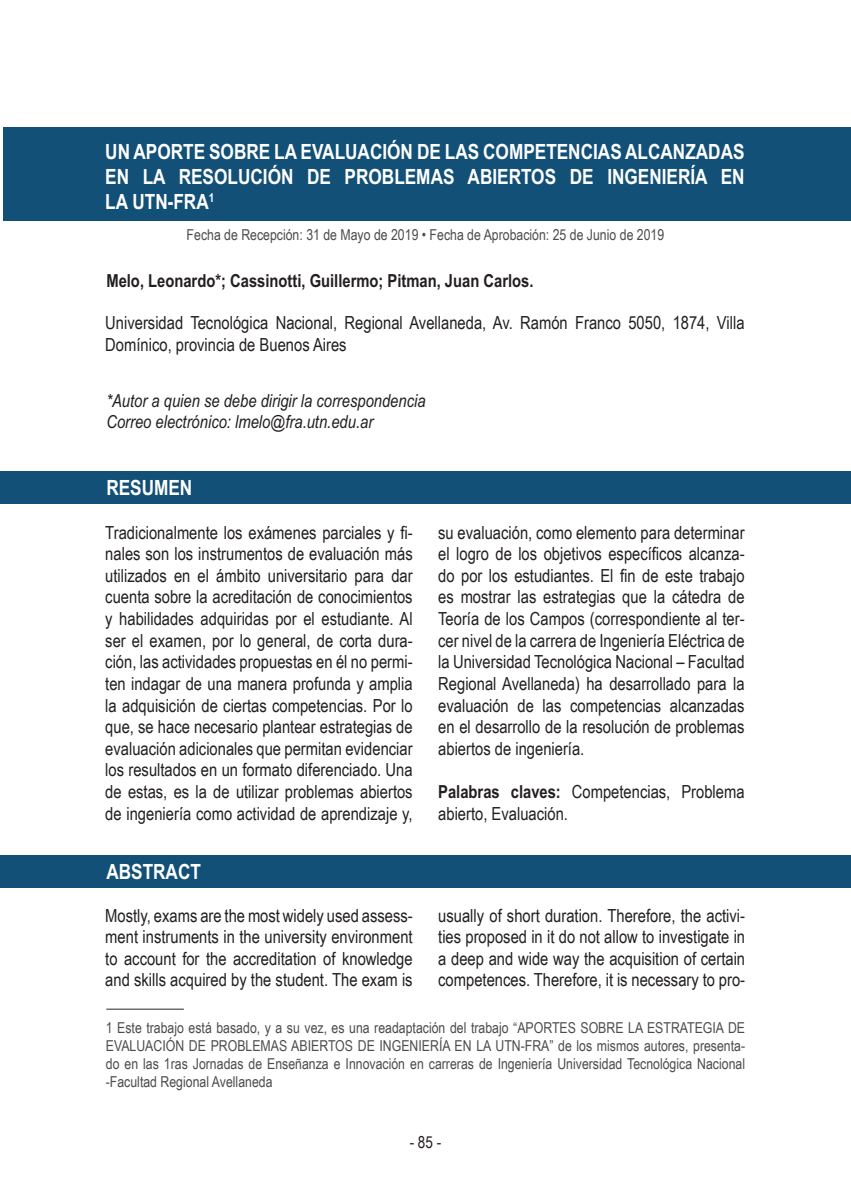
<style>
.page{position:relative;width:851px;height:1200px;background:#fff}
.page>*{position:absolute;margin:0;border:0;box-sizing:border-box;transform-origin:0 0}
.titulo_articulo{font:700 21px/25.2px "Arial Narrow";color:#fff;text-align:justify}
.titulo_articulo-2{font:18px/21.6px "Arial Narrow";color:#231f20;text-align:justify}
.titulo_articulo-3{font:italic 18px "Arial Narrow";color:#231f20}
.titulo_articulo-4{font:700 18px "Arial Narrow";color:#231f20}
.t1{font:16.5px "Arial Narrow";color:#231f20}
.titulo_articulo-5{font:15px/18px "Arial Narrow";color:#4b4c4d;text-align:justify}
.s1{font-weight:700}
</style>
<div class="page">
<div style="left:4px;top:128px;width:846px;height:93px;background:#125077"></div>
<hr style="left:106px;top:1008px;width:78px;height:1px;background:#6c6d70">
<div style="left:0;top:471px;width:850px;height:33px;background:#125077"></div>
<div style="left:0;top:855px;width:850px;height:33px;background:#125077"></div>
<p class="titulo_articulo" style="left:105px;top:139px;width:640px">UN APORTE SOBRE LA EVALUACIÓN DE LAS COMPETENCIAS ALCANZADAS EN LA RESOLUCIÓN DE PROBLEMAS ABIERTOS DE INGENIERÍA EN LA UTN-FRA<sup>1</sup></p>
<p class="titulo_articulo-5" style="left:187px;top:225px;width:479px">Fecha de Recepción: 31 de Mayo de 2019 • Fecha de Aprobación: 25 de Junio de 2019</p>
<p class="titulo_articulo-4" style="left:106px;top:270px;width:428px">Melo, Leonardo*; Cassinotti, Guillermo; Pitman, Juan Carlos.</p>
<p class="titulo_articulo-2" style="left:105px;top:311px;width:640px">Universidad Tecnológica Nacional, Regional Avellaneda, Av. Ramón Franco 5050, 1874, Villa<br>Domínico, provincia de Buenos Aires</p>
<p class="titulo_articulo-3" style="left:106px;top:390px;width:321px">*Autor a quien se debe dirigir la correspondencia</p>
<p class="titulo_articulo-3" style="left:106px;top:412px;width:268px">Correo electrónico: lmelo@fra.utn.edu.ar</p>
<p class="titulo_articulo" style="left:106px;top:475px;width:87px">RESUMEN</p>
<p class="titulo_articulo-2" style="left:105px;top:520px;width:309px">Tradicionalmente los exámenes parciales y fi&shy;nales son los instrumentos de evaluación más utilizados en el ámbito universitario para dar cuenta sobre la acreditación de conocimientos y habilidades adquiridas por el estudiante. Al ser el examen, por lo general, de corta dura&shy;ción, las actividades propuestas en él no permi&shy;ten indagar de una manera profunda y amplia la adquisición de ciertas competencias. Por lo que, se hace necesario plantear estrategias de evaluación adicionales que permitan evidenciar los resultados en un formato diferenciado. Una de estas, es la de utilizar problemas abiertos de ingeniería como actividad de aprendizaje y,</p>
<p class="titulo_articulo-2" style="left:438px;top:520px;width:308px">su evaluación, como elemento para determinar el logro de los objetivos específicos alcanza&shy;do por los estudiantes. El fin de este trabajo es mostrar las estrategias que la cátedra de Teoría de los Campos (correspondiente al ter&shy;cer nivel de la carrera de Ingeniería Eléctrica de la Universidad Tecnológica Nacional – Facultad Regional Avellaneda) ha desarrollado para la evaluación de las competencias alcanzadas en el desarrollo de la resolución de problemas abiertos de ingeniería.</p>
<p class="titulo_articulo-2" style="left:438px;top:780px;width:308px"><span class="s1">Palabras claves:</span> Competencias, Problema abierto, Evaluación.</p>
<p class="titulo_articulo" style="left:106px;top:859px;width:96px">ABSTRACT</p>
<p class="titulo_articulo-2" style="left:105px;top:903px;width:309px">Mostly, exams are the most widely used assess&shy;ment instruments in the university environment to account for the accreditation of knowledge and skills acquired by the student. The exam is</p>
<p class="titulo_articulo-2" style="left:438px;top:903px;width:308px">usually of short duration. Therefore, the activi&shy;ties proposed in it do not allow to investigate in a deep and wide way the acquisition of certain competences. Therefore, it is necessary to pro-</p>
<p class="titulo_articulo-5" style="left:106px;top:1017px;width:640px">1 Este trabajo está basado, y a su vez, es una readaptación del trabajo “APORTES SOBRE LA ESTRATEGIA DE EVALUACIÓN DE PROBLEMAS ABIERTOS DE INGENIERÍA EN LA UTN-FRA” de los mismos autores, presenta&shy;do en las 1ras Jornadas de Enseñanza e Innovación en carreras de Ingeniería Universidad Tecnológica Nacional -Facultad Regional Avellaneda</p>
<p class="t1" style="left:409px;top:1129px;width:33px">- 85 -</p>
</div>
